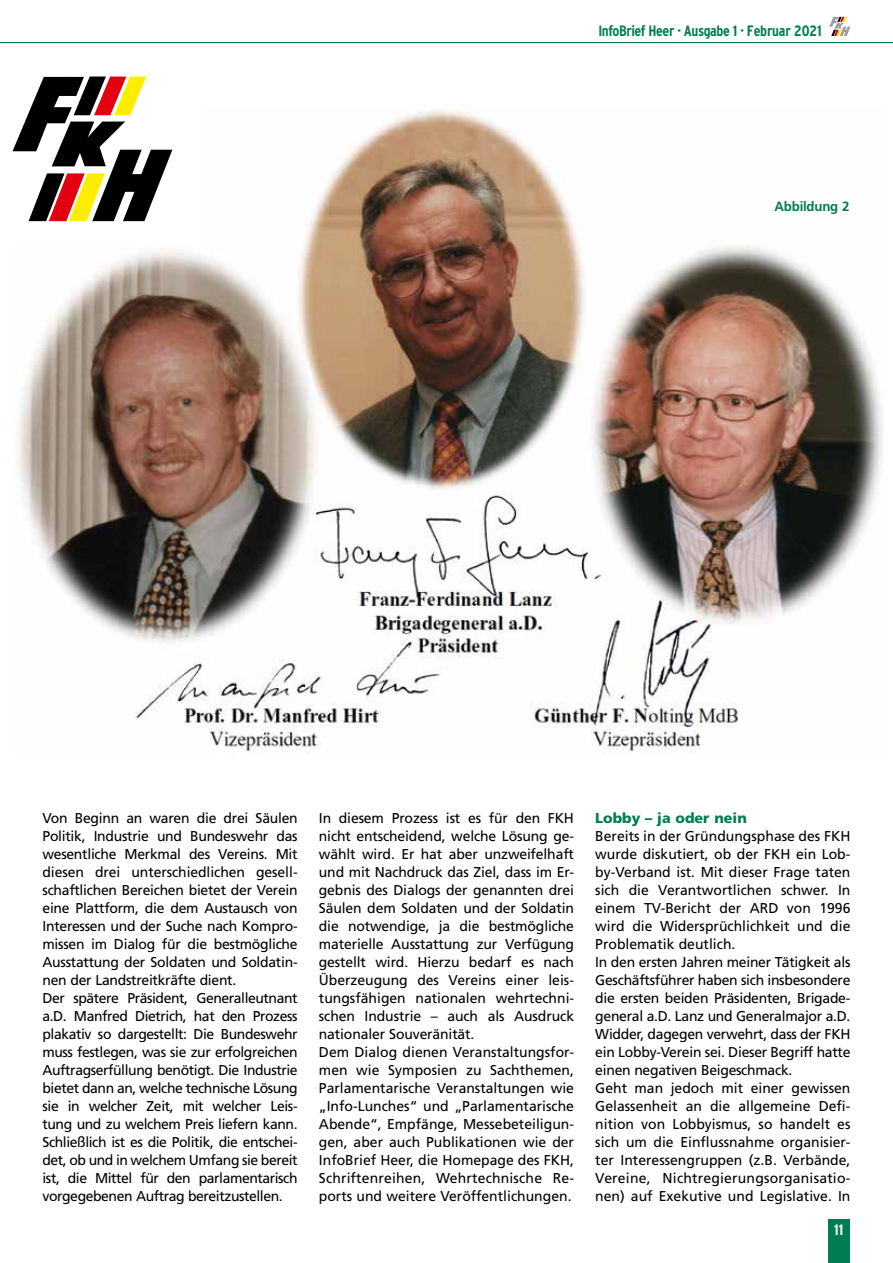
<style>
.page{position:relative;width:893px;height:1263px;background:#fff}
.page>*{position:absolute;margin:0;border:0;box-sizing:border-box;transform-origin:0 0}
.t1{font:700 condensed 15px "Interstate";letter-spacing:-.03em;color:#007d53}
.t2{font:700 condensed 15px "Interstate";color:#fff}
.t3{font:14.25px/18px "Frutiger LT Pro";letter-spacing:-.01em;color:#000}
.t4{font:14.25px/18px "Frutiger LT Pro";letter-spacing:-.03em;color:#000}
.t5{font:900 14.25px "Frutiger";color:#007d53}
.t6{font:700 13.5px "Frutiger LT Pro";letter-spacing:-.015em;color:#007d53}
</style>
<div class="page">
<hr style="left:0;top:42px;width:893px;height:1px;background:#007d53">
<svg style="left:829px;top:17px;width:21px;height:19px"></svg>
<div style="left:828px;top:1219px;width:21px;height:44px;background:#007d53"></div>
<img style="left:18px;top:106px;width:865px;height:648px">
<div style="left:0;top:54px;width:201px;height:190px;background:#fff"></div>
<svg style="left:13px;top:77px;width:159px;height:144px"></svg>
<p class="t1" style="left:598px;top:22px;width:225px">InfoBrief Heer · Ausgabe 1 · Februar 2021</p>
<p class="t6" style="left:775px;top:198px;width:76px">Abbildung 2</p>
<p class="t4" style="left:43px;top:809px;width:257px">Von Beginn an waren die drei Säulen Politik, Industrie und Bundeswehr das wesentliche Merkmal des Vereins. Mit diesen drei unterschiedlichen gesell&shy;schaftlichen Bereichen bietet der Verein eine Plattform, die dem Austausch von Interessen und der Suche nach Kompro&shy;missen im Dialog für die bestmögliche Ausstattung der Soldaten und Soldatin&shy;nen der Landstreitkräfte dient.<br>Der spätere Präsident, Generalleutnant a.D. Manfred Dietrich, hat den Prozess plakativ so dargestellt: Die Bundeswehr muss festlegen, was sie zur erfolgreichen Auftragserfüllung benötigt. Die Industrie bietet dann an, welche technische Lösung sie in welcher Zeit, mit welcher Leis&shy;tung und zu welchem Preis liefern kann.<br>Schließlich ist es die Politik, die entschei&shy;det, ob und in welchem Umfang sie bereit ist, die Mittel für den parlamentarisch vorgegebenen Auftrag bereitzustellen.</p>
<p class="t3" style="left:319px;top:809px;width:257px">In diesem Prozess ist es für den FKH nicht entscheidend, welche Lösung ge&shy;wählt wird. Er hat aber unzweifelhaft und mit Nachdruck das Ziel, dass im Er&shy;gebnis des Dialogs der genannten drei Säulen dem Soldaten und der Soldatin die notwendige, ja die bestmögliche materielle Ausstattung zur Verfügung gestellt wird. Hierzu bedarf es nach Überzeugung des Vereins einer leis&shy;tungsfähigen nationalen wehrtechni&shy;schen Industrie – auch als Ausdruck nationaler Souveränität.<br>Dem Dialog dienen Veranstaltungsfor&shy;men wie Symposien zu Sachthemen, Parlamentarische Veranstaltungen wie „Info-Lunches“ und „Parlamentarische Abende“, Empfänge, Messebeteiligun&shy;gen, aber auch Publikationen wie der InfoBrief Heer, die Homepage des FKH, Schriftenreihen, Wehrtechnische Re&shy;ports und weitere Veröffentlichungen.</p>
<p class="t5" style="left:595px;top:809px;width:153px">Lobby – ja oder nein</p>
<p class="t3" style="left:595px;top:827px;width:257px">Bereits in der Gründungsphase des FKH wurde diskutiert, ob der FKH ein Lob&shy;by-Verband ist. Mit dieser Frage taten sich die Verantwortlichen schwer. In einem TV-Bericht der ARD von 1996 wird die Widersprüchlichkeit und die Problematik deutlich.<br>In den ersten Jahren meiner Tätigkeit als Geschäftsführer haben sich insbesondere die ersten beiden Präsidenten, Brigade&shy;general a.D. Lanz und Generalmajor a.D.<br>Widder, dagegen verwehrt, dass der FKH ein Lobby-Verein sei. Dieser Begriff hatte einen negativen Beigeschmack.<br>Geht man jedoch mit einer gewissen Gelassenheit an die allgemeine Defi&shy;nition von Lobbyismus, so handelt es sich um die Einflussnahme organisier&shy;ter Interessengruppen (z.B. Verbände, Vereine, Nichtregierungsorganisatio&shy;nen) auf Exekutive und Legislative. In</p>
<p class="t2" style="left:834px;top:1221px;width:11px">11</p>
</div>
